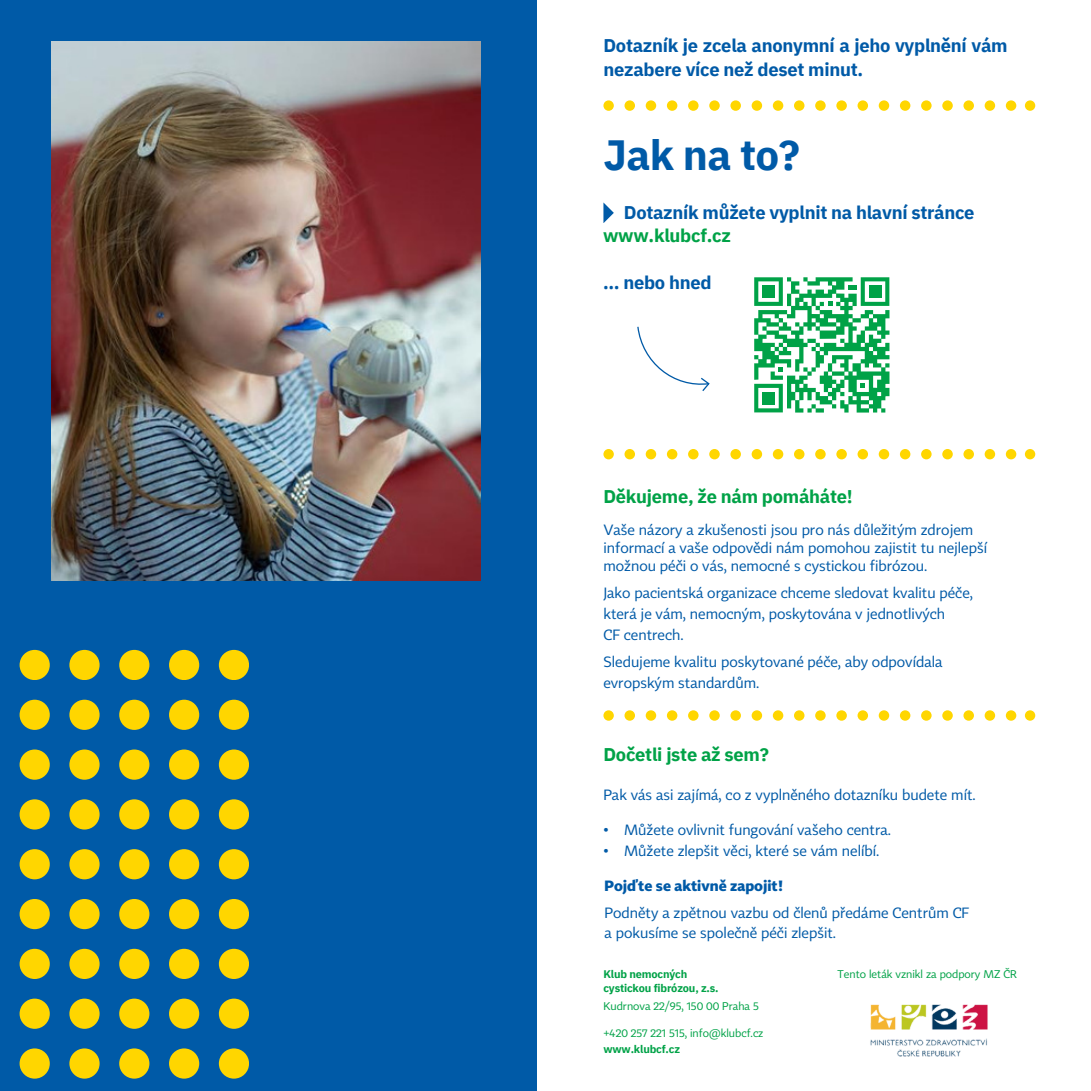
<style>
.page{position:relative;width:1091px;height:1091px;background:#fff}
.page>*{position:absolute;margin:0;border:0;box-sizing:border-box;transform-origin:0 0}
.t1{font:700 42.18px "IBM Plex Sans";letter-spacing:-.015em;color:#005aa7}
.t2{font:700 18.38px/23.4px "IBM Plex Sans";letter-spacing:-.015em;color:#005aa7}
.t3{font:700 18.38px "IBM Plex Sans";letter-spacing:-.015em;color:#00a247}
.t4{font:14.7px/17.8px "Tabac Sans";color:#005aa7}
.t5{font:700 14.7px "Tabac Sans";color:#005aa7}
.t6{font:11.03px "Tabac Sans";color:#00a247}
.t7{font:700 11.03px/13.8px "IBM Plex Sans";letter-spacing:-.015em;color:#00a247}
</style>
<div class="page">
<div style="left:0;top:0;width:536px;height:1091px;background:#005aa7"></div>
<svg style="left:603px;top:202px;width:11px;height:21px"></svg>
<svg style="left:637px;top:327px;width:73px;height:64px"></svg>
<svg style="left:603px;top:100px;width:432px;height:11px"></svg>
<svg style="left:603px;top:449px;width:432px;height:10px"></svg>
<svg style="left:603px;top:710px;width:432px;height:11px"></svg>
<svg style="left:754px;top:277px;width:135px;height:135px"></svg>
<div style="left:762px;top:285px;width:12px;height:13px;background:#00a247"></div>
<div style="left:762px;top:392px;width:12px;height:12px;background:#00a247"></div>
<div style="left:869px;top:285px;width:12px;height:13px;background:#00a247"></div>
<img style="left:51px;top:41px;width:429px;height:540px">
<div style="left:20px;top:650px;width:30px;height:30px;background:#ffd600;border-radius:50%"></div>
<div style="left:20px;top:700px;width:30px;height:30px;background:#ffd600;border-radius:50%"></div>
<div style="left:20px;top:749px;width:30px;height:31px;background:#ffd600;border-radius:50%"></div>
<div style="left:20px;top:799px;width:30px;height:30px;background:#ffd600;border-radius:50%"></div>
<div style="left:20px;top:849px;width:30px;height:30px;background:#ffd600;border-radius:50%"></div>
<div style="left:20px;top:899px;width:30px;height:30px;background:#ffd600;border-radius:50%"></div>
<div style="left:20px;top:949px;width:30px;height:30px;background:#ffd600;border-radius:50%"></div>
<div style="left:20px;top:998px;width:30px;height:31px;background:#ffd600;border-radius:50%"></div>
<div style="left:20px;top:1048px;width:30px;height:30px;background:#ffd600;border-radius:50%"></div>
<div style="left:69px;top:650px;width:31px;height:30px;background:#ffd600;border-radius:50%"></div>
<div style="left:69px;top:700px;width:31px;height:30px;background:#ffd600;border-radius:50%"></div>
<div style="left:69px;top:749px;width:31px;height:31px;background:#ffd600;border-radius:50%"></div>
<div style="left:69px;top:799px;width:31px;height:30px;background:#ffd600;border-radius:50%"></div>
<div style="left:69px;top:849px;width:31px;height:30px;background:#ffd600;border-radius:50%"></div>
<div style="left:69px;top:899px;width:31px;height:30px;background:#ffd600;border-radius:50%"></div>
<div style="left:69px;top:949px;width:31px;height:30px;background:#ffd600;border-radius:50%"></div>
<div style="left:69px;top:998px;width:31px;height:31px;background:#ffd600;border-radius:50%"></div>
<div style="left:69px;top:1048px;width:31px;height:30px;background:#ffd600;border-radius:50%"></div>
<div style="left:119px;top:650px;width:30px;height:30px;background:#ffd600;border-radius:50%"></div>
<div style="left:119px;top:700px;width:30px;height:30px;background:#ffd600;border-radius:50%"></div>
<div style="left:119px;top:749px;width:30px;height:31px;background:#ffd600;border-radius:50%"></div>
<div style="left:119px;top:799px;width:30px;height:30px;background:#ffd600;border-radius:50%"></div>
<div style="left:119px;top:849px;width:30px;height:30px;background:#ffd600;border-radius:50%"></div>
<div style="left:119px;top:899px;width:30px;height:30px;background:#ffd600;border-radius:50%"></div>
<div style="left:119px;top:949px;width:30px;height:30px;background:#ffd600;border-radius:50%"></div>
<div style="left:119px;top:998px;width:30px;height:31px;background:#ffd600;border-radius:50%"></div>
<div style="left:119px;top:1048px;width:30px;height:30px;background:#ffd600;border-radius:50%"></div>
<div style="left:169px;top:650px;width:30px;height:30px;background:#ffd600;border-radius:50%"></div>
<div style="left:169px;top:700px;width:30px;height:30px;background:#ffd600;border-radius:50%"></div>
<div style="left:169px;top:749px;width:30px;height:31px;background:#ffd600;border-radius:50%"></div>
<div style="left:169px;top:799px;width:30px;height:30px;background:#ffd600;border-radius:50%"></div>
<div style="left:169px;top:849px;width:30px;height:30px;background:#ffd600;border-radius:50%"></div>
<div style="left:169px;top:899px;width:30px;height:30px;background:#ffd600;border-radius:50%"></div>
<div style="left:169px;top:949px;width:30px;height:30px;background:#ffd600;border-radius:50%"></div>
<div style="left:169px;top:998px;width:30px;height:31px;background:#ffd600;border-radius:50%"></div>
<div style="left:169px;top:1048px;width:30px;height:30px;background:#ffd600;border-radius:50%"></div>
<div style="left:219px;top:650px;width:30px;height:30px;background:#ffd600;border-radius:50%"></div>
<div style="left:219px;top:700px;width:30px;height:30px;background:#ffd600;border-radius:50%"></div>
<div style="left:219px;top:749px;width:30px;height:31px;background:#ffd600;border-radius:50%"></div>
<div style="left:219px;top:799px;width:30px;height:30px;background:#ffd600;border-radius:50%"></div>
<div style="left:219px;top:849px;width:30px;height:30px;background:#ffd600;border-radius:50%"></div>
<div style="left:219px;top:899px;width:30px;height:30px;background:#ffd600;border-radius:50%"></div>
<div style="left:219px;top:949px;width:30px;height:30px;background:#ffd600;border-radius:50%"></div>
<div style="left:219px;top:998px;width:30px;height:31px;background:#ffd600;border-radius:50%"></div>
<div style="left:219px;top:1048px;width:30px;height:30px;background:#ffd600;border-radius:50%"></div>
<img style="left:870px;top:1004px;width:118px;height:53px">
<p class="t2" style="left:603px;top:33px;width:406px">Dotazník je zcela anonymní a jeho vyplnění vám nezabere více než deset minut.</p>
<p class="t1" style="left:603px;top:126px;width:198px">Jak na to?</p>
<p class="t2" style="left:624px;top:200px;width:352px">Dotazník můžete vyplnit na hlavní stránce</p>
<p class="t3" style="left:603px;top:224px;width:129px">www.klubcf.cz</p>
<p class="t2" style="left:603px;top:271px;width:110px">… nebo hned</p>
<p class="t3" style="left:603px;top:484px;width:251px">Děkujeme, že nám pomáháte!</p>
<p class="t4" style="left:603px;top:520px;width:385px">Vaše názory a zkušenosti jsou pro nás důležitým zdrojem informací a vaše odpovědi nám pomohou zajistit tu nejlepší možnou péči o vás, nemocné s cystickou fibrózou.</p>
<p class="t4" style="left:603px;top:584px;width:371px">Jako pacientská organizace chceme sledovat kvalitu péče,</p>
<p class="t4" style="left:603px;top:604px;width:343px">která je vám, nemocným, poskytována v jednotlivých</p>
<p class="t4" style="left:603px;top:625px;width:82px">CF centrech.</p>
<p class="t4" style="left:603px;top:652px;width:341px">Sledujeme kvalitu poskytované péče, aby odpovídala</p>
<p class="t4" style="left:603px;top:673px;width:157px">evropským standardům.</p>
<p class="t3" style="left:603px;top:742px;width:167px">Dočetli jste až sem?</p>
<p class="t4" style="left:603px;top:785px;width:374px">Pak vás asi zajímá, co z vyplněného dotazníku budete mít.</p>
<p class="t4" style="left:603px;top:821px;width:289px">• Můžete ovlivnit fungování vašeho centra.</p>
<p class="t4" style="left:603px;top:841px;width:277px">• Můžete zlepšit věci, které se vám nelíbí.</p>
<p class="t5" style="left:604px;top:876px;width:180px">Pojďte se aktivně zapojit!</p>
<p class="t4" style="left:604px;top:903px;width:366px">Podněty a zpětnou vazbu od členů předáme Centrům CF</p>
<p class="t4" style="left:604px;top:923px;width:233px">a pokusíme se společně péči zlepšit.</p>
<p class="t7" style="left:603px;top:967px;width:117px">Klub nemocných cystickou fibrózou, z.s.</p>
<p class="t6" style="left:603px;top:999px;width:157px">Kudrnova 22/95, 150 00 Praha 5</p>
<p class="t6" style="left:603px;top:1026px;width:161px">+420 257 221 515, info@klubcf.cz</p>
<p class="t7" style="left:603px;top:1042px;width:78px">www.klubcf.cz</p>
<p class="t6" style="left:837px;top:967px;width:181px">Tento leták vznikl za podpory MZ ČR</p>
</div>
